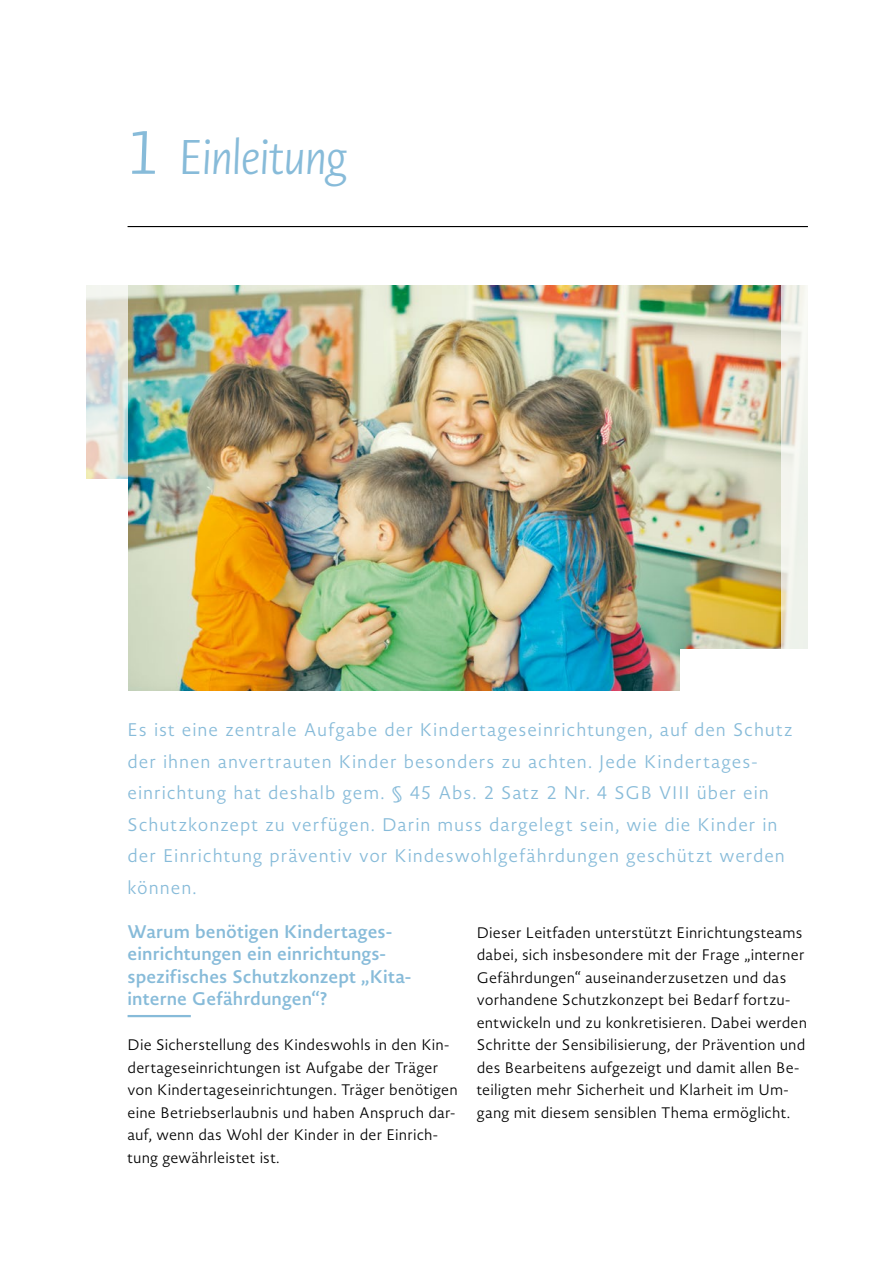
<style>
.page{position:relative;width:893px;height:1263px;background:#fff}
.page>*{position:absolute;margin:0;border:0;box-sizing:border-box;transform-origin:0 0}
.t1{font:italic 300 47.85px "Novel Sans Pro";letter-spacing:-.035em;color:#87bbd9}
.t2{font:300 18px/31.5px "Novel Sans Pro";letter-spacing:.05em;color:#87bbd9}
.t3{font:600 18px/22.5px "Novel Sans Pro";letter-spacing:.005em;color:#87bbd9}
.t4{font:300 15px/22.5px "Novel Sans Pro";letter-spacing:.01em;color:#000}
.s1{font-size:60px}
</style>
<div class="page">
<hr style="left:128px;top:226px;width:680px;height:1px;background:#000">
<hr style="left:128px;top:1015px;width:63px;height:2px;background:#87bbd9">
<img style="left:128px;top:285px;width:653px;height:405px">
<div style="left:680px;top:649px;width:139px;height:54px;background:#fff"></div>
<svg style="left:86px;top:285px;width:42px;height:194px;background:#e1e2da"></svg>
<svg style="left:781px;top:285px;width:27px;height:364px;fill:#eff2eb"></svg>
<h1 class="t1" style="left:128px;top:124px;width:221px"><span class="s1">1</span> Einleitung</h1>
<p class="t2" style="left:128px;top:714px;width:667px">Es ist eine zentrale Aufgabe der Kindertageseinrichtungen, auf den Schutz der ihnen anvertrauten Kinder besonders zu achten. Jede Kindertages&shy;einrichtung hat deshalb gem. § 45 Abs. 2 Satz 2 Nr. 4 SGB VIII über ein Schutzkonzept zu verfügen. Darin muss dargelegt sein, wie die Kinder in der Einrichtung präventiv vor Kindeswohlgefährdungen geschützt werden können.</p>
<p class="t3" style="left:128px;top:920px;width:285px">Warum benötigen Kindertages&shy;einrichtungen ein einrichtungs&shy;spezifisches Schutzkonzept „Kita&shy;interne Gefährdungen“?</p>
<p class="t4" style="left:128px;top:1034px;width:332px">Die Sicherstellung des Kindeswohls in den Kin&shy;dertageseinrichtungen ist Aufgabe der Träger von Kindertageseinrichtungen. Träger benötigen eine Betriebserlaubnis und haben Anspruch dar&shy;auf, wenn das Wohl der Kinder in der Einrich&shy;tung gewährleistet ist.</p>
<p class="t4" style="left:477px;top:921px;width:332px">Dieser Leitfaden unterstützt Einrichtungsteams dabei, sich insbesondere mit der Frage „interner Gefährdungen“ auseinanderzusetzen und das vorhandene Schutzkonzept bei Bedarf fortzu&shy;entwickeln und zu konkretisieren. Dabei werden Schritte der Sensibilisierung, der Prävention und des Bearbeitens aufgezeigt und damit allen Be&shy;teiligten mehr Sicherheit und Klarheit im Um&shy;gang mit diesem sensiblen Thema ermöglicht.</p>
</div>
